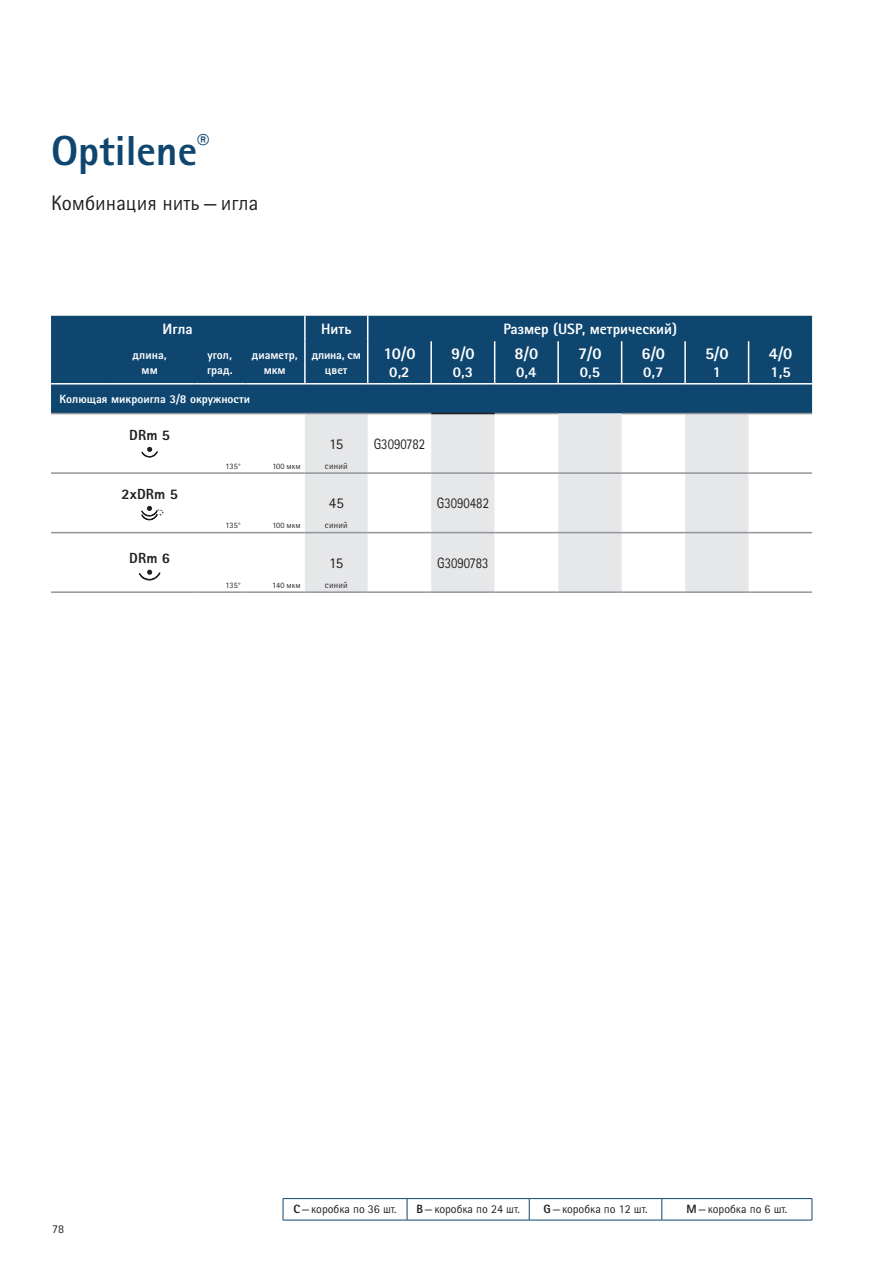
<style>
.page{position:relative;width:893px;height:1263px;background:#fff}
.page>*{position:absolute;margin:0;border:0;box-sizing:border-box;transform-origin:0 0}
.t1{font:800 42px "Rotis Sans Serif Pro Cyr";color:#0f466f}
.t2{font:21px "Rotis Sans Serif Pro Cyr";color:#231f20}
.t3{font:800 16.5px "Rotis Sans Serif Pro Cyr";color:#fff}
.t4{font:800 15px "Rotis Sans Serif Pro Cyr";color:#fff}
.t5{font:15px "Rotis Sans Serif Pro Cyr";color:#231f20;scale:.85 1}
.t6{font:15px "Rotis Sans Serif Pro Cyr";color:#231f20}
.t7{font:800 14.7px "Rotis Sans Serif Pro Cyr";letter-spacing:.01em;color:#231f20}
.t8{font:12px "Rotis Sans Serif Pro Cyr";color:#231f20}
.t9{font:800 12px/15px "Rotis Sans Serif Pro Cyr";color:#fff;text-align:center}
.t10{font:800 12px/15px "Rotis Sans Serif Pro Cyr";letter-spacing:-.02em;color:#fff;text-align:center}
.t11{font:9px "Rotis Sans Serif Pro Cyr";letter-spacing:.02em;color:#231f20}
.t12{font:8.25px "Rotis Sans Serif Pro Cyr";color:#231f20}
.s1{font-weight:800}
</style>
<div class="page">
<hr style="left:283px;top:1198px;width:124px;height:1px;background:#0f466f">
<svg style="left:283px;top:1199px;width:1px;height:21px"></svg>
<hr style="left:407px;top:1198px;width:122px;height:1px;background:#0f466f">
<svg style="left:407px;top:1199px;width:1px;height:21px"></svg>
<hr style="left:529px;top:1198px;width:133px;height:1px;background:#0f466f">
<svg style="left:529px;top:1199px;width:1px;height:21px"></svg>
<hr style="left:662px;top:1198px;width:150px;height:1px;background:#0f466f">
<svg style="left:662px;top:1199px;width:1px;height:21px"></svg>
<svg style="left:812px;top:1199px;width:1px;height:21px"></svg>
<hr style="left:283px;top:1220px;width:124px;height:1px;background:#0f466f">
<hr style="left:407px;top:1220px;width:122px;height:1px;background:#0f466f">
<hr style="left:529px;top:1220px;width:133px;height:1px;background:#0f466f">
<hr style="left:662px;top:1220px;width:150px;height:1px;background:#0f466f">
<div style="left:51px;top:316px;width:761px;height:98px;background:#0f466f"></div>
<svg style="left:305px;top:414px;width:444px;height:177px;fill:#e6e7e9"></svg>
<svg style="left:495px;top:414px;width:63px;height:177px"></svg>
<hr style="left:51px;top:532px;width:54px;height:1px;background:#939598">
<hr style="left:105px;top:532px;width:89px;height:1px;background:#939598">
<hr style="left:51px;top:591px;width:54px;height:2px;background:#939598">
<hr style="left:105px;top:591px;width:89px;height:2px;background:#939598">
<hr style="left:305px;top:413px;width:63px;height:1px;background:#939598">
<hr style="left:305px;top:472px;width:63px;height:2px;background:#939598">
<hr style="left:305px;top:532px;width:63px;height:1px;background:#939598">
<hr style="left:305px;top:591px;width:63px;height:2px;background:#939598">
<hr style="left:304px;top:316px;width:2px;height:25px;background:#fff">
<svg style="left:367px;top:316px;width:1px;height:25px"></svg>
<hr style="left:304px;top:341px;width:2px;height:42px;background:#fff">
<hr style="left:367px;top:341px;width:1px;height:42px;background:#fff">
<hr style="left:430px;top:341px;width:2px;height:42px;background:#fff">
<hr style="left:494px;top:341px;width:1px;height:42px;background:#fff">
<hr style="left:557px;top:341px;width:2px;height:42px;background:#fff">
<hr style="left:621px;top:341px;width:1px;height:42px;background:#fff">
<hr style="left:684px;top:341px;width:2px;height:42px;background:#fff">
<hr style="left:748px;top:341px;width:1px;height:42px;background:#fff">
<hr style="left:51px;top:383px;width:54px;height:1px;background:#fff">
<hr style="left:105px;top:383px;width:89px;height:1px;background:#fff">
<hr style="left:194px;top:383px;width:51px;height:1px;background:#fff">
<hr style="left:245px;top:383px;width:60px;height:1px;background:#fff">
<hr style="left:305px;top:383px;width:63px;height:1px;background:#fff">
<hr style="left:368px;top:383px;width:63px;height:1px;background:#fff">
<hr style="left:431px;top:383px;width:64px;height:1px;background:#fff">
<hr style="left:495px;top:383px;width:63px;height:1px;background:#fff">
<hr style="left:558px;top:383px;width:64px;height:1px;background:#fff">
<hr style="left:622px;top:383px;width:63px;height:1px;background:#fff">
<hr style="left:685px;top:383px;width:64px;height:1px;background:#fff">
<hr style="left:749px;top:383px;width:63px;height:1px;background:#fff">
<hr style="left:495px;top:413px;width:63px;height:1px;background:#939598">
<hr style="left:495px;top:472px;width:63px;height:2px;background:#939598">
<hr style="left:431px;top:413px;width:64px;height:1px;background:#231f20">
<hr style="left:431px;top:472px;width:64px;height:2px;background:#939598">
<hr style="left:558px;top:532px;width:64px;height:1px;background:#939598">
<hr style="left:558px;top:591px;width:64px;height:2px;background:#939598">
<hr style="left:194px;top:413px;width:51px;height:1px;background:#939598">
<hr style="left:245px;top:413px;width:60px;height:1px;background:#939598">
<hr style="left:194px;top:472px;width:51px;height:2px;background:#939598">
<hr style="left:245px;top:472px;width:60px;height:2px;background:#939598">
<hr style="left:194px;top:532px;width:51px;height:1px;background:#939598">
<hr style="left:245px;top:532px;width:60px;height:1px;background:#939598">
<hr style="left:194px;top:591px;width:51px;height:2px;background:#939598">
<hr style="left:245px;top:591px;width:60px;height:2px;background:#939598">
<hr style="left:368px;top:413px;width:63px;height:1px;background:#939598">
<hr style="left:622px;top:413px;width:63px;height:1px;background:#939598">
<hr style="left:685px;top:413px;width:64px;height:1px;background:#939598">
<hr style="left:749px;top:413px;width:63px;height:1px;background:#939598">
<hr style="left:368px;top:472px;width:63px;height:2px;background:#939598">
<hr style="left:622px;top:472px;width:63px;height:2px;background:#939598">
<hr style="left:685px;top:472px;width:64px;height:2px;background:#939598">
<hr style="left:749px;top:472px;width:63px;height:2px;background:#939598">
<hr style="left:368px;top:532px;width:63px;height:1px;background:#939598">
<hr style="left:622px;top:532px;width:63px;height:1px;background:#939598">
<hr style="left:685px;top:532px;width:64px;height:1px;background:#939598">
<hr style="left:749px;top:532px;width:63px;height:1px;background:#939598">
<hr style="left:368px;top:591px;width:63px;height:2px;background:#939598">
<hr style="left:622px;top:591px;width:63px;height:2px;background:#939598">
<hr style="left:685px;top:591px;width:64px;height:2px;background:#939598">
<hr style="left:749px;top:591px;width:63px;height:2px;background:#939598">
<hr style="left:558px;top:472px;width:64px;height:2px;background:#939598">
<hr style="left:51px;top:413px;width:54px;height:1px;background:#939598">
<hr style="left:105px;top:413px;width:89px;height:1px;background:#939598">
<hr style="left:51px;top:472px;width:54px;height:2px;background:#939598">
<hr style="left:105px;top:472px;width:89px;height:2px;background:#939598">
<hr style="left:431px;top:532px;width:64px;height:1px;background:#939598">
<hr style="left:431px;top:591px;width:64px;height:2px;background:#939598">
<hr style="left:495px;top:532px;width:63px;height:1px;background:#939598">
<hr style="left:495px;top:591px;width:63px;height:2px;background:#939598">
<svg style="left:141px;top:447px;width:17px;height:10px"></svg>
<svg style="left:141px;top:506px;width:22px;height:14px"></svg>
<svg style="left:139px;top:570px;width:21px;height:10px"></svg>
<h1 class="t1" style="left:51px;top:124px;width:160px">Optilene<sup>®</sup></h1>
<h2 class="t2" style="left:51px;top:191px;width:209px">Комбинация нить — игла</h2>
<p class="t4" style="left:163px;top:319px;width:32px">Игла</p>
<p class="t4" style="left:321px;top:319px;width:32px">Нить</p>
<p class="t4" style="left:503px;top:319px;width:175px">Размер (USP, метрический)</p>
<p class="t9" style="left:133px;top:347px;width:36px">длина, мм</p>
<p class="t9" style="left:207px;top:347px;width:27px;text-align:left">угол, град.</p>
<p class="t9" style="left:252px;top:347px;width:48px">диаметр, мкм</p>
<p class="t10" style="left:312px;top:347px;width:51px">длина, см цвет</p>
<h3 class="t3" style="left:383px;top:343px;width:34px">10/0</h3>
<h3 class="t3" style="left:451px;top:343px;width:25px">9/0</h3>
<p class="t4" style="left:453px;top:363px;width:22px">0,3</p>
<h3 class="t3" style="left:515px;top:343px;width:25px">8/0</h3>
<p class="t4" style="left:516px;top:363px;width:22px">0,4</p>
<h3 class="t3" style="left:578px;top:343px;width:25px">7/0</h3>
<p class="t4" style="left:580px;top:363px;width:22px">0,5</p>
<h3 class="t3" style="left:642px;top:343px;width:25px">6/0</h3>
<p class="t4" style="left:643px;top:363px;width:22px">0,7</p>
<p class="t4" style="left:389px;top:363px;width:22px">0,2</p>
<p class="t9" style="left:60px;top:391px;width:192px">Колющая микроигла 3/8 окружности</p>
<p class="t7" style="left:129px;top:425px;width:42px">DRm 5</p>
<p class="t12" style="left:225px;top:461px;width:17px">135°</p>
<p class="t12" style="left:272px;top:461px;width:30px">100 мкм</p>
<p class="t7" style="left:121px;top:485px;width:58px">2xDRm 5</p>
<p class="t7" style="left:129px;top:548px;width:42px">DRm 6</p>
<p class="t12" style="left:225px;top:521px;width:17px">135°</p>
<p class="t12" style="left:272px;top:521px;width:30px">100 мкм</p>
<p class="t12" style="left:225px;top:580px;width:17px">135°</p>
<p class="t12" style="left:272px;top:580px;width:30px">140 мкм</p>
<p class="t6" style="left:329px;top:435px;width:16px">15</p>
<p class="t11" style="left:325px;top:460px;width:24px">синий</p>
<p class="t6" style="left:329px;top:494px;width:17px">45</p>
<p class="t11" style="left:325px;top:520px;width:24px">синий</p>
<p class="t6" style="left:329px;top:554px;width:16px">15</p>
<p class="t11" style="left:325px;top:579px;width:24px">синий</p>
<p class="t5" style="left:374px;top:435px;width:62px">G3090782</p>
<p class="t5" style="left:437px;top:494px;width:63px">G3090482</p>
<p class="t5" style="left:437px;top:554px;width:62px">G3090783</p>
<h3 class="t3" style="left:705px;top:343px;width:25px">5/0</h3>
<p class="t4" style="left:713px;top:363px;width:10px">1</p>
<h3 class="t3" style="left:769px;top:343px;width:25px">4/0</h3>
<p class="t4" style="left:771px;top:363px;width:22px">1,5</p>
<p class="t8" style="left:52px;top:1222px;width:13px">78</p>
<p class="t8" style="left:293px;top:1202px;width:105px"><span class="s1">C</span>—коробка по 36 шт.</p>
<p class="t8" style="left:416px;top:1202px;width:105px"><span class="s1">B</span>—коробка по 24 шт.</p>
<p class="t8" style="left:543px;top:1202px;width:106px"><span class="s1">G</span>—коробка по 12 шт.</p>
<p class="t8" style="left:686px;top:1202px;width:102px"><span class="s1">M</span>—коробка по 6 шт.</p>
</div>
